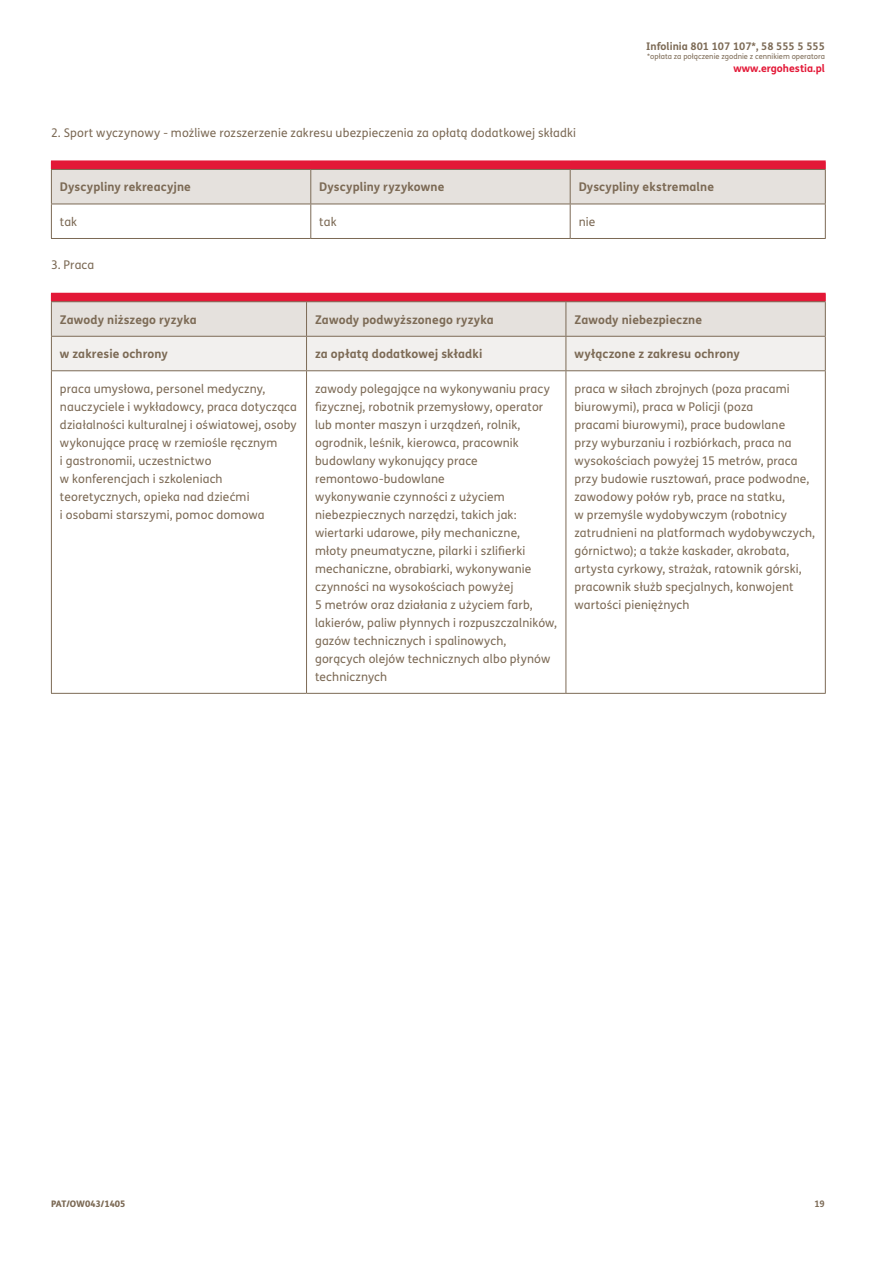
<style>
.page{position:relative;width:893px;height:1263px;background:#fff}
.page>*{position:absolute;margin:0;border:0;box-sizing:border-box;transform-origin:0 0}
.t1{font:12px/18px "FS Me";letter-spacing:.01em;color:#7c6a55}
.t2{font:700 12px "FS Me";letter-spacing:.01em;color:#7c6a55}
.t3{font:700 10.5px "FS Me";color:#7c6a55}
.t4{font:700 10.5px "FS Me";color:#e31837}
.t5{font:800 9px "FS Me";color:#7c6a55}
.t6{font:700 9px "FS Me";color:#7c6a55}
.t7{font:7.5px "FS Me";color:#7c6a55}
</style>
<div class="page">
<svg style="left:51px;top:161px;width:775px;height:43px;background:#e3b9bb"></svg>
<hr style="left:51px;top:169px;width:260px;height:1px;background:#7c6a55">
<hr style="left:51px;top:170px;width:1px;height:34px;background:#7c6a55">
<hr style="left:311px;top:169px;width:259px;height:1px;background:#7c6a55">
<hr style="left:310px;top:170px;width:1px;height:34px;background:#7c6a55">
<hr style="left:570px;top:169px;width:256px;height:1px;background:#7c6a55">
<hr style="left:570px;top:170px;width:1px;height:34px;background:#7c6a55">
<hr style="left:825px;top:170px;width:1px;height:34px;background:#7c6a55">
<hr style="left:51px;top:204px;width:260px;height:1px;background:#7c6a55">
<hr style="left:51px;top:204px;width:1px;height:34px;background:#7c6a55">
<hr style="left:311px;top:204px;width:259px;height:1px;background:#7c6a55">
<hr style="left:310px;top:204px;width:1px;height:34px;background:#7c6a55">
<hr style="left:570px;top:204px;width:256px;height:1px;background:#7c6a55">
<hr style="left:570px;top:204px;width:1px;height:34px;background:#7c6a55">
<hr style="left:825px;top:204px;width:1px;height:34px;background:#7c6a55">
<hr style="left:51px;top:238px;width:260px;height:1px;background:#7c6a55">
<hr style="left:311px;top:238px;width:259px;height:1px;background:#7c6a55">
<hr style="left:570px;top:238px;width:256px;height:1px;background:#7c6a55">
<hr style="left:51px;top:293px;width:256px;height:1px;background:#e31837">
<hr style="left:307px;top:293px;width:259px;height:1px;background:#e31837">
<hr style="left:566px;top:293px;width:260px;height:1px;background:#e31837">
<svg style="left:51px;top:294px;width:775px;height:76px;background:#e9d3d3"></svg>
<hr style="left:51px;top:301px;width:256px;height:1px;background:#7c6a55">
<hr style="left:51px;top:302px;width:1px;height:34px;background:#7c6a55">
<hr style="left:307px;top:301px;width:259px;height:1px;background:#7c6a55">
<hr style="left:306px;top:302px;width:1px;height:34px;background:#7c6a55">
<hr style="left:566px;top:301px;width:260px;height:1px;background:#7c6a55">
<hr style="left:566px;top:302px;width:1px;height:34px;background:#7c6a55">
<hr style="left:825px;top:302px;width:1px;height:34px;background:#7c6a55">
<hr style="left:51px;top:336px;width:256px;height:1px;background:#7c6a55">
<hr style="left:51px;top:337px;width:1px;height:33px;background:#7c6a55">
<hr style="left:307px;top:336px;width:259px;height:1px;background:#7c6a55">
<hr style="left:306px;top:337px;width:1px;height:33px;background:#7c6a55">
<hr style="left:566px;top:336px;width:260px;height:1px;background:#7c6a55">
<hr style="left:566px;top:337px;width:1px;height:33px;background:#7c6a55">
<hr style="left:825px;top:337px;width:1px;height:33px;background:#7c6a55">
<hr style="left:51px;top:370px;width:256px;height:1px;background:#7c6a55">
<hr style="left:51px;top:371px;width:1px;height:322px;background:#7c6a55">
<hr style="left:307px;top:370px;width:259px;height:1px;background:#7c6a55">
<hr style="left:306px;top:371px;width:1px;height:322px;background:#7c6a55">
<hr style="left:566px;top:370px;width:260px;height:1px;background:#7c6a55">
<hr style="left:566px;top:371px;width:1px;height:322px;background:#7c6a55">
<hr style="left:825px;top:371px;width:1px;height:322px;background:#7c6a55">
<hr style="left:51px;top:693px;width:256px;height:1px;background:#7c6a55">
<hr style="left:307px;top:693px;width:259px;height:1px;background:#7c6a55">
<hr style="left:566px;top:693px;width:260px;height:1px;background:#7c6a55">
<p class="t1" style="left:51px;top:123px;width:527px">2. Sport wyczynowy - możliwe rozszerzenie zakresu ubezpieczenia za opłatą dodatkowej składki</p>
<p class="t3" style="left:646px;top:39px;width:180px">Infolinia 801 107 107*, 58 555 5 555</p>
<p class="t7" style="left:647px;top:52px;width:179px">*opłata za połączenie zgodnie z cennikiem operatora</p>
<p class="t4" style="left:734px;top:60px;width:93px">www.ergohestia.pl</p>
<p class="t2" style="left:60px;top:178px;width:133px">Dyscypliny rekreacyjne</p>
<p class="t2" style="left:319px;top:178px;width:127px">Dyscypliny ryzykowne</p>
<p class="t2" style="left:579px;top:178px;width:137px">Dyscypliny ekstremalne</p>
<p class="t1" style="left:60px;top:212px;width:19px">tak</p>
<p class="t1" style="left:319px;top:212px;width:19px">tak</p>
<p class="t1" style="left:579px;top:212px;width:18px">nie</p>
<p class="t1" style="left:51px;top:255px;width:45px">3. Praca</p>
<p class="t2" style="left:60px;top:310px;width:138px">Zawody niższego ryzyka</p>
<p class="t2" style="left:315px;top:310px;width:180px">Zawody podwyższonego ryzyka</p>
<p class="t2" style="left:574px;top:310px;width:129px">Zawody niebezpieczne</p>
<p class="t2" style="left:60px;top:344px;width:110px">w zakresie ochrony</p>
<p class="t2" style="left:315px;top:344px;width:169px">za opłatą dodatkowej składki</p>
<p class="t2" style="left:574px;top:344px;width:167px">wyłączone z zakresu ochrony</p>
<p class="t1" style="left:60px;top:379px;width:239px">praca umysłowa, personel medyczny, nauczyciele i wykładowcy, praca dotycząca działalności kulturalnej i oświatowej, osoby wykonujące pracę w rzemiośle ręcznym<br>i gastronomii, uczestnictwo<br>w konferencjach i szkoleniach teoretycznych, opieka nad dziećmi<br>i osobami starszymi, pomoc domowa</p>
<p class="t1" style="left:315px;top:379px;width:244px">zawody polegające na wykonywaniu pracy fizycznej, robotnik przemysłowy, operator lub monter maszyn i urządzeń, rolnik, ogrodnik, leśnik, kierowca, pracownik budowlany wykonujący prace remontowo-budowlane<br>wykonywanie czynności z użyciem niebezpiecznych narzędzi, takich jak: wiertarki udarowe, piły mechaniczne,<br>młoty pneumatyczne, pilarki i szlifierki mechaniczne, obrabiarki, wykonywanie czynności na wysokościach powyżej<br>5 metrów oraz działania z użyciem farb, lakierów, paliw płynnych i rozpuszczalników, gazów technicznych i spalinowych, gorących olejów technicznych albo płynów technicznych</p>
<p class="t1" style="left:574px;top:379px;width:242px">praca w siłach zbrojnych (poza pracami biurowymi), praca w Policji (poza<br>pracami biurowymi), prace budowlane<br>przy wyburzaniu i rozbiórkach, praca na wysokościach powyżej 15 metrów, praca przy budowie rusztowań, prace podwodne, zawodowy połów ryb, prace na statku,<br>w przemyśle wydobywczym (robotnicy zatrudnieni na platformach wydobywczych, górnictwo); a także kaskader, akrobata, artysta cyrkowy, strażak, ratownik górski, pracownik służb specjalnych, konwojent wartości pieniężnych</p>
<p class="t5" style="left:51px;top:1197px;width:76px">PAT/OW043/1405</p>
<p class="t6" style="left:814px;top:1197px;width:12px">19</p>
</div>
